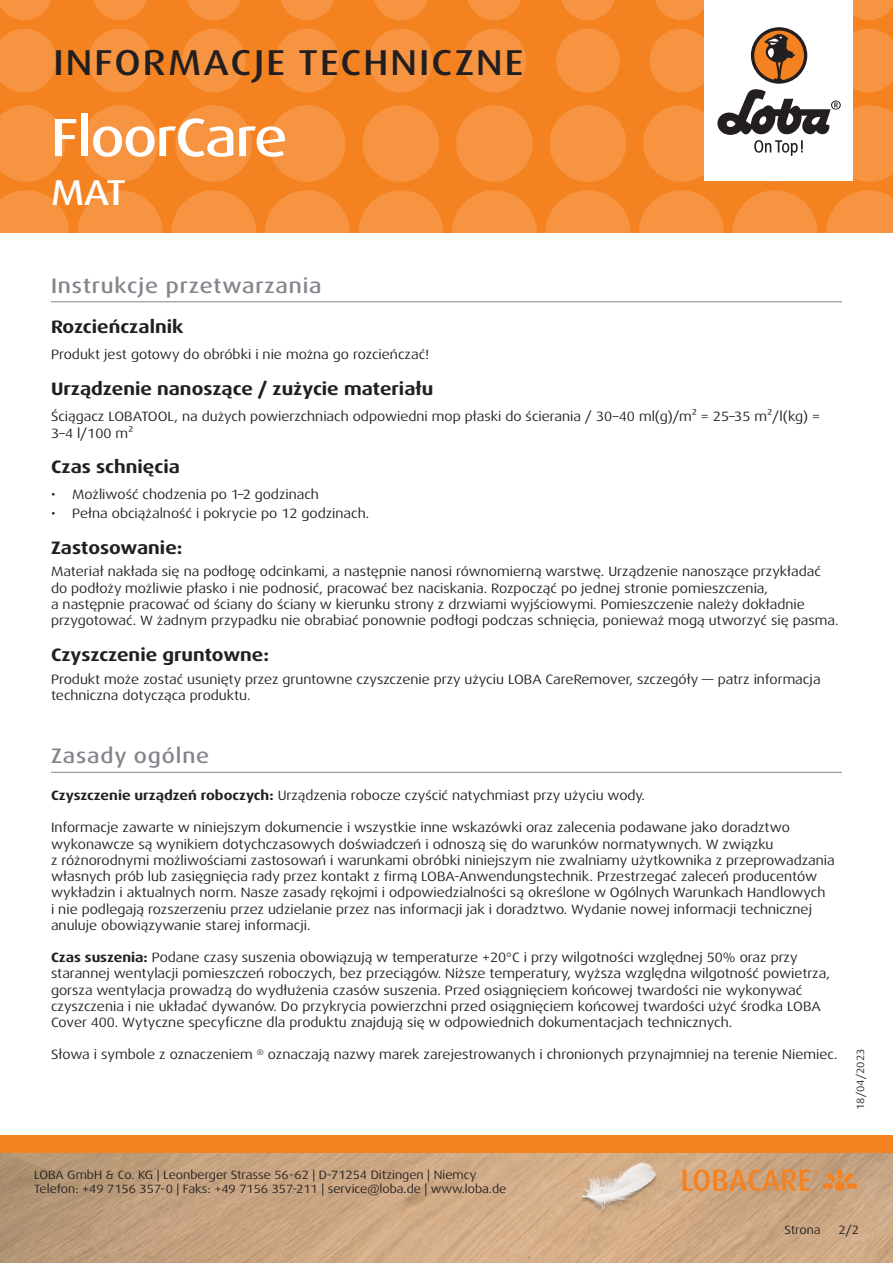
<style>
.page{position:relative;width:893px;height:1263px;background:#fff}
.page>*{position:absolute;margin:0;border:0;box-sizing:border-box;transform-origin:0 0}
.t1{font:500 expanded 54px "Dax Pro";letter-spacing:-.025em;color:#fff}
.t2{font:500 expanded 36px "Dax Pro";letter-spacing:.06em;color:#231f20}
.t3{font:500 expanded 36px "Dax Pro";color:#fff}
.Titel_grau{font:500 expanded 21px "Dax Pro";letter-spacing:.04em;color:#82858b}
.t4{font:700 expanded 18px "Dax Pro";color:#231f20}
.Text{font:expanded 13.5px/16.2px "Dax Pro";color:#231f20}
.t5{font:expanded 12px/14.4px "Dax Pro";color:#231f20}
.t6{font:expanded 10.5px "Dax Pro";color:#231f20}
.s1{font-weight:700}
</style>
<div class="page">
<div style="left:0;top:0;width:893px;height:233px;background:#f58220"></div>
<svg style="left:0;top:190px;width:69px;height:43px"></svg>
<svg style="left:78px;top:190px;width:85px;height:85px;fill:#f69441"></svg>
<svg style="left:171px;top:190px;width:85px;height:85px;fill:#f69441"></svg>
<svg style="left:265px;top:190px;width:85px;height:85px;fill:#f69441"></svg>
<svg style="left:358px;top:190px;width:85px;height:85px;fill:#f69441"></svg>
<svg style="left:545px;top:190px;width:85px;height:85px;fill:#f69441"></svg>
<svg style="left:452px;top:190px;width:85px;height:85px;fill:#f69441"></svg>
<svg style="left:732px;top:190px;width:85px;height:85px;fill:#f69441"></svg>
<svg style="left:639px;top:190px;width:85px;height:85px;fill:#f69441"></svg>
<svg style="left:826px;top:190px;width:67px;height:43px"></svg>
<svg style="left:0;top:105px;width:65px;height:77px"></svg>
<svg style="left:82px;top:105px;width:76px;height:77px"></svg>
<svg style="left:175px;top:105px;width:77px;height:77px"></svg>
<svg style="left:269px;top:105px;width:76px;height:77px"></svg>
<svg style="left:456px;top:105px;width:77px;height:77px"></svg>
<svg style="left:362px;top:105px;width:77px;height:77px"></svg>
<svg style="left:550px;top:105px;width:76px;height:77px"></svg>
<svg style="left:0;top:29px;width:56px;height:63px"></svg>
<svg style="left:182px;top:29px;width:64px;height:63px"></svg>
<svg style="left:88px;top:29px;width:64px;height:63px"></svg>
<svg style="left:275px;top:29px;width:64px;height:63px"></svg>
<svg style="left:462px;top:29px;width:64px;height:63px"></svg>
<svg style="left:369px;top:29px;width:64px;height:63px"></svg>
<svg style="left:556px;top:29px;width:64px;height:63px"></svg>
<svg style="left:0;top:0;width:51px;height:20px"></svg>
<svg style="left:187px;top:0;width:53px;height:20px"></svg>
<svg style="left:468px;top:0;width:53px;height:20px"></svg>
<svg style="left:655px;top:0;width:49px;height:20px"></svg>
<svg style="left:93px;top:0;width:54px;height:20px"></svg>
<svg style="left:374px;top:0;width:54px;height:20px"></svg>
<svg style="left:281px;top:0;width:53px;height:20px"></svg>
<svg style="left:561px;top:0;width:54px;height:20px"></svg>
<svg style="left:853px;top:0;width:40px;height:20px"></svg>
<img style="left:0;top:1152px;width:893px;height:111px">
<div style="left:0;top:1135px;width:893px;height:17px;background:#f58220"></div>
<div style="left:704px;top:0;width:149px;height:181px;background:#fff"></div>
<svg style="left:643px;top:29px;width:250px;height:153px"></svg>
<img style="left:578px;top:1161px;width:82px;height:81px">
<svg style="left:682px;top:1169px;width:175px;height:22px;background:#d9965a"></svg>
<hr style="left:51px;top:772px;width:791px;height:1px;background:#82858b">
<hr style="left:51px;top:301px;width:791px;height:1px;background:#82858b">
<h2 class="t2" style="left:53px;top:40px;width:471px">INFORMACJE TECHNICZNE</h2>
<p class="t1" style="left:51px;top:103px;width:238px">FloorCare</p>
<h2 class="t3" style="left:51px;top:169px;width:76px">MAT</h2>
<p class="Titel_grau" style="left:51px;top:272px;width:272px">Instrukcje przetwarzania</p>
<p class="t4" style="left:51px;top:315px;width:134px">Rozcieńczalnik</p>
<p class="Text" style="left:51px;top:347px;width:380px">Produkt jest gotowy do obróbki i nie można go rozcieńczać!</p>
<p class="t4" style="left:51px;top:377px;width:384px">Urządzenie nanoszące / zużycie materiału</p>
<p class="Text" style="left:51px;top:409px;width:771px">Ściągacz LOBATOOL, na dużych powierzchniach odpowiedni mop płaski do ścierania / 30–40 ml(g)/m² = 25–35 m²/l(kg) =<br>3–4 l/100 m²</p>
<p class="t4" style="left:51px;top:455px;width:130px">Czas schnięcia</p>
<p class="Text" style="left:51px;top:486px;width:269px">• Możliwość chodzenia po 1–2 godzinach</p>
<p class="Text" style="left:51px;top:506px;width:320px">• Pełna obciążalność i pokrycie po 12 godzinach.</p>
<p class="t4" style="left:51px;top:536px;width:133px">Zastosowanie:</p>
<p class="Text" style="left:51px;top:564px;width:789px">Materiał nakłada się na podłogę odcinkami, a następnie nanosi równomierną warstwę. Urządzenie nanoszące przykładać do podłoży możliwie płasko i nie podnosić, pracować bez naciskania. Rozpocząć po jednej stronie pomieszczenia,<br>a następnie pracować od ściany do ściany w kierunku strony z drzwiami wyjściowymi. Pomieszczenie należy dokładnie przygotować. W żadnym przypadku nie obrabiać ponownie podłogi podczas schnięcia, ponieważ mogą utworzyć się pasma.</p>
<p class="t4" style="left:51px;top:644px;width:220px">Czyszczenie gruntowne:</p>
<p class="Text" style="left:51px;top:671px;width:771px">Produkt może zostać usunięty przez gruntowne czyszczenie przy użyciu LOBA CareRemover, szczegóły — patrz informacja techniczna dotycząca produktu.</p>
<p class="Titel_grau" style="left:51px;top:743px;width:160px">Zasady ogólne</p>
<p class="Text" style="left:51px;top:787px;width:595px"><span class="s1">Czyszczenie urządzeń roboczych:</span> Urządzenia robocze czyścić natychmiast przy użyciu wody.</p>
<p class="Text" style="left:51px;top:820px;width:785px">Informacje zawarte w niniejszym dokumencie i wszystkie inne wskazówki oraz zalecenia podawane jako doradztwo wykonawcze są wynikiem dotychczasowych doświadczeń i odnoszą się do warunków normatywnych. W związku<br>z różnorodnymi możliwościami zastosowań i warunkami obróbki niniejszym nie zwalniamy użytkownika z przeprowadzania własnych prób lub zasięgnięcia rady przez kontakt z firmą LOBA-Anwendungstechnik. Przestrzegać zaleceń producentów wykładzin i aktualnych norm. Nasze zasady rękojmi i odpowiedzialności są określone w Ogólnych Warunkach Handlowych<br>i nie podlegają rozszerzeniu przez udzielanie przez nas informacji jak i doradztwo. Wydanie nowej informacji technicznej anuluje obowiązywanie starej informacji.</p>
<p class="Text" style="left:51px;top:949px;width:780px"><span class="s1">Czas suszenia:</span> Podane czasy suszenia obowiązują w temperaturze +20°C i przy wilgotności względnej 50% oraz przy starannej wentylacji pomieszczeń roboczych, bez przeciągów. Niższe temperatury, wyższa względna wilgotność powietrza, gorsza wentylacja prowadzą do wydłużenia czasów suszenia. Przed osiągnięciem końcowej twardości nie wykonywać czyszczenia i nie układać dywanów. Do przykrycia powierzchni przed osiągnięciem końcowej twardości użyć środka LOBA Cover 400. Wytyczne specyficzne dla produktu znajdują się w odpowiednich dokumentacjach technicznych.</p>
<p class="Text" style="left:51px;top:1047px;width:788px">Słowa i symbole z oznaczeniem <sup>®</sup> oznaczają nazwy marek zarejestrowanych i chronionych przynajmniej na terenie Niemiec.</p>
<p class="t6" style="left:854px;top:1110px;width:63px;rotate:-90deg">18/04/2023</p>
<p class="t5" style="left:34px;top:1167px;width:474px">LOBA GmbH &amp; Co. KG | Leonberger Strasse 56-62 | D-71254 Ditzingen | Niemcy<br>Telefon: +49 7156 357-0 | Faks: +49 7156 357-211 | service@loba.de | www.loba.de</p>
<p class="t5" style="left:785px;top:1223px;width:38px">Strona</p>
<p class="t5" style="left:838px;top:1223px;width:22px">2/2</p>
</div>
